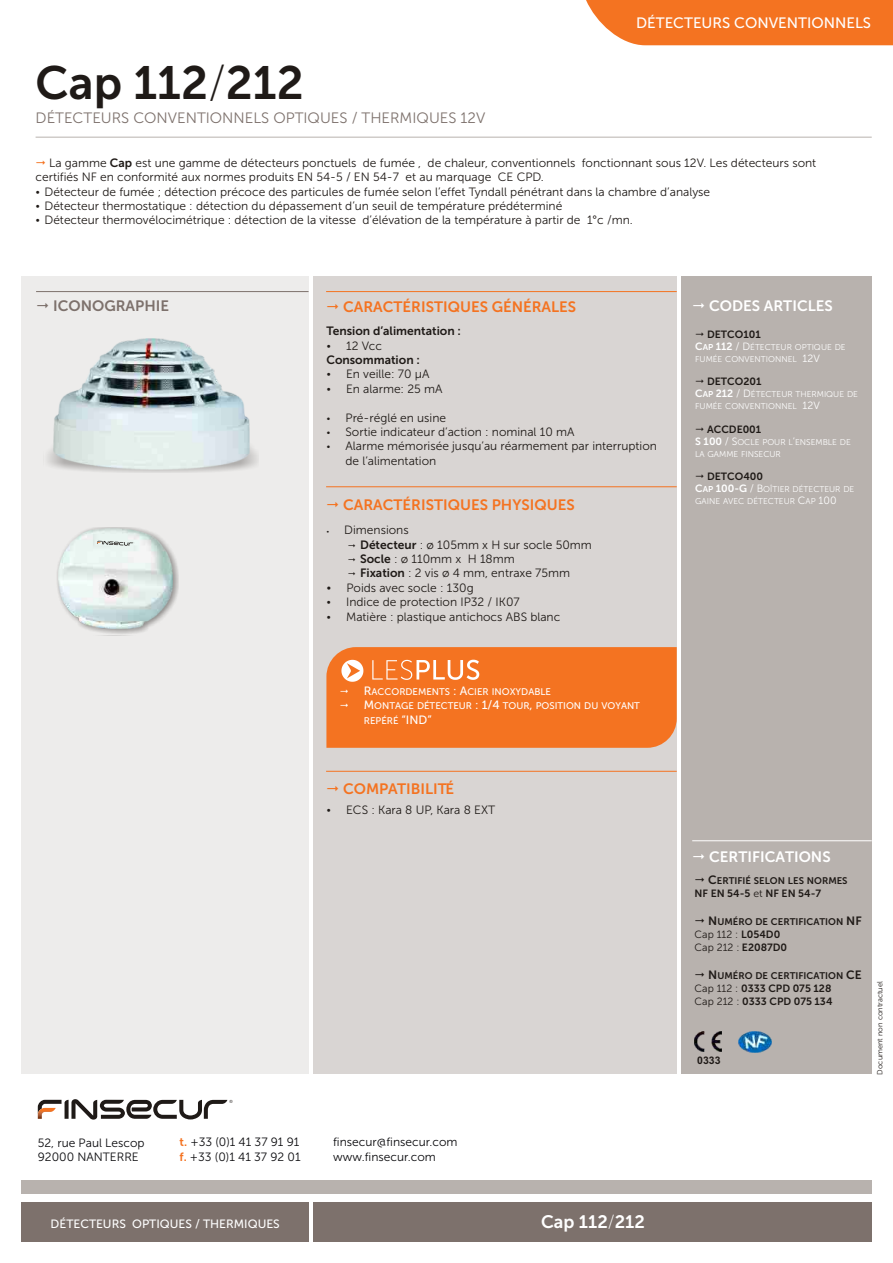
<style>
.page{position:relative;width:893px;height:1263px;background:#fff}
.page>*{position:absolute;margin:0;border:0;box-sizing:border-box;transform-origin:0 0}
.t1{font:46.5px "Museo Sans";color:#1f1a17}
.t2{font:18px "Museo Sans";color:#fff}
.t3{font:15px "Museo Sans";color:#f47321}
.t4{font:15px "Museo Sans 300";color:#7d716c}
.t5{font:15px "Museo Sans";color:#fff}
.t6{font:15px "Museo Sans 500";color:#fff}
.t7{font:15px "Museo Sans";color:#7d716c}
.t8{font:12px/14.4px "Museo Sans 300";color:#1f1a17}
.t9{font:12px/14.4px "Museo Sans 300";color:#0a0a0d}
.t10{font:12px/14.4px "Museo Sans 700";color:#1f1a17}
.t11{font:12px "Museo Sans 500";color:#fff}
.t12{font:10.8px "Wingdings";color:#1f1a17}
.t13{font:10.5px/12.6px "Museo Sans 700";color:#1f1a17}
.t14{font:10.5px "Museo Sans";color:#1f1a17}
.t15{font:10.5px/12.6px "Museo Sans 300";color:#1f1a17}
.t16{font:700 10.5px "Arial";color:#1f1a17}
.t17{font:10.2px "Wingdings";color:#1f1a17}
.t18{font:9.6px/14.4px "Museo Sans 500";color:#fff}
.t19{font:9.6px "Museo Sans";color:#1f1a17}
.t20{font:8.85px/14.4px "Wingdings";color:#1f1a17;text-align:justify}
.t21{font:8.4px/11.9px "Museo Sans 300";color:#fff}
.t22{font:7.5px "Museo Sans 300";color:#1f1a17}
.t23{font:6.3px "Wingdings";color:#1f1a17}
.s1{font-family:"Museo Sans 100"}
.s2{font-family:"Museo Sans 700"}
.s3{font-family:"Museo Sans 300"}
.s4{font-size:12px}
.s5{font-family:"Museo Sans";color:#f47321}
.s6{font-family:"Museo Sans 700";font-size:10.5px}
.s7{font-size:10.5px}
</style>
<div class="page">
<div style="left:313px;top:277px;width:364px;height:797px;background:#d9d5d3"></div>
<div style="left:21px;top:276px;width:288px;height:798px;background:#edeceb"></div>
<div style="left:313px;top:1202px;width:559px;height:40px;background:#7d716c"></div>
<div style="left:21px;top:1202px;width:288px;height:40px;background:#7d716c"></div>
<div style="left:21px;top:1180px;width:851px;height:14px;background:#b8b2ae"></div>
<svg style="left:38px;top:1099px;width:194px;height:20px"></svg>
<div style="left:586px;top:0;width:307px;height:45px;background:#f47321"></div>
<hr style="left:36px;top:137px;width:836px;height:1px;background:#b8b2ae">
<hr style="left:36px;top:291px;width:273px;height:1px;background:#7d716c">
<div style="left:681px;top:277px;width:191px;height:797px;background:#b8b2ae"></div>
<div style="left:44px;top:422px;width:215px;height:51px;background:#1f1a17;opacity:.29"></div>
<img style="left:53px;top:339px;width:196px;height:131px">
<div style="left:56px;top:527px;width:123px;height:108px;background:#1f1a17;opacity:.49"></div>
<img style="left:59px;top:528px;width:114px;height:101px">
<svg style="left:97px;top:541px;width:38px;height:5px"></svg>
<hr style="left:326px;top:291px;width:351px;height:1px;background:#f47321">
<hr style="left:326px;top:486px;width:351px;height:1px;background:#f47321">
<hr style="left:326px;top:771px;width:351px;height:1px;background:#f47321">
<hr style="left:692px;top:840px;width:180px;height:1px;background:#fff">
<img style="left:738px;top:1032px;width:34px;height:21px">
<img style="left:694px;top:1031px;width:27px;height:20px">
<div style="left:326px;top:647px;width:351px;height:101px;background:#f47321"></div>
<p class="t1" style="left:36px;top:64px;width:270px">Cap 112<span class="s1">/</span>212</p>
<p class="t4" style="left:36px;top:112px;width:451px">DÉTECTEURS CONVENTIONNELS OPTIQUES / THERMIQUES 12V</p>
<p class="t6" style="left:636px;top:17px;width:237px">DÉTECTEURS CONVENTIONNELS</p>
<p class="t8" style="left:36px;top:157px;width:782px;text-indent:14px">La gamme <span class="s2">Cap</span> est une gamme de détecteurs ponctuels de fumée , de chaleur, conventionnels fonctionnant sous 12V. Les détecteurs sont certifiés NF en conformité aux normes produits EN 54-5 / EN 54-7 et au marquage CE CPD.</p>
<p class="t8" style="left:44px;top:185px;width:667px">Détecteur de fumée ; détection précoce des particules de fumée selon l’effet Tyndall pénétrant dans la chambre d’analyse</p>
<p class="t17" style="left:36px;top:216px;width:32px">•</p>
<p class="t8" style="left:44px;top:200px;width:590px">Détecteur thermostatique : détection du dépassement d’un seuil de température prédéterminé<br>Détecteur thermovélocimétrique : détection de la vitesse d’élévation de la température à partir de 1°c /mn.</p>
<p class="t7" style="left:53px;top:300px;width:117px">ICONOGRAPHIE</p>
<p class="t3" style="left:343px;top:300px;width:235px">CARACTÉRISTIQUES GÉNÉRALES</p>
<p class="t10" style="left:346px;top:325px;width:116px;text-indent:-20px">Tension d’alimentation :<br><span class="s3">12 Vcc</span></p>
<p class="t17" style="left:326px;top:342px;width:32px">•</p>
<p class="t10" style="left:326px;top:354px;width:95px">Consommation :</p>
<p class="t8" style="left:346px;top:368px;width:98px;text-indent:-20px">•En veille: 70 µA<br>En alarme: 25 mA</p>
<p class="t20" style="left:326px;top:412px;width:28px">• • •</p>
<p class="t17" style="left:326px;top:385px;width:32px">•</p>
<p class="t8" style="left:345px;top:411px;width:313px">Pré-réglé en usine<br>Sortie indicateur d’action : nominal 10 mA<br>Alarme mémorisée jusqu’au réarmement par interruption de l’alimentation</p>
<p class="t3" style="left:343px;top:499px;width:233px">CARACTÉRISTIQUES PHYSIQUES</p>
<p class="t8" style="left:344px;top:524px;width:66px">Dimensions</p>
<p class="t8" style="left:360px;top:538px;width:233px"><span class="s2">Détecteur</span> : 105mm x H sur socle 50mm</p>
<p class="t8" style="left:360px;top:553px;width:156px"><span class="s2">Socle</span> : 110mm x H 18mm</p>
<p class="t8" style="left:360px;top:567px;width:212px"><span class="s2">Fixation</span> : 2 vis ø 4 mm, entraxe 75mm</p>
<p class="t8" style="left:346px;top:582px;width:129px">Poids avec socle : 130g</p>
<p class="t23" style="left:326px;top:529px;width:20px">•</p>
<p class="t8" style="left:427px;top:538px;width:9px">ø</p>
<p class="t8" style="left:401px;top:553px;width:9px">ø</p>
<p class="t12" style="left:326px;top:583px;width:34px">•</p>
<p class="t8" style="left:346px;top:596px;width:216px;text-indent:-20px">•Indice de protection IP32 / IK07<br>Matière : plastique antichocs ABS blanc</p>
<p class="t17" style="left:326px;top:613px;width:32px">•</p>
<p class="t18" style="left:364px;top:685px;width:278px"><span class="s4">R</span>ACCORDEMENTS <span class="s4">: A</span>CIER INOXYDABLE<br><span class="s4">M</span>ONTAGE DÉTECTEUR <span class="s4">: 1/4</span> TOUR<span class="s4">,</span> POSITION DU VOYANT<br>REPÉRÉ <span class="s4">“IND”</span></p>
<p class="t3" style="left:343px;top:783px;width:113px">COMPATIBILITÉ</p>
<p class="t8" style="left:326px;top:803px;width:170px">•ECS : Kara 8 UP, Kara 8 EXT</p>
<p class="t9" style="left:38px;top:1136px;width:108px">52, rue Paul Lescop<br>92000 NANTERRE</p>
<p class="t9" style="left:180px;top:1136px;width:123px"><span class="s5">t.</span> +33 (0)1 41 37 91 91 <span class="s5">f.</span> +33 (0)1 41 37 92 01</p>
<p class="t9" style="left:333px;top:1136px;width:126px">finsecur@finsecur.com www.finsecur.com</p>
<p class="t11" style="left:51px;top:1219px;width:231px">DÉTECTEURS OPTIQUES / THERMIQUES</p>
<p class="t2" style="left:541px;top:1214px;width:105px">Cap 112<span class="s1">/</span>212</p>
<p class="t5" style="left:709px;top:300px;width:125px">CODES ARTICLES</p>
<p class="t14" style="left:707px;top:330px;width:55px">DETCO101</p>
<p class="t14" style="left:707px;top:377px;width:56px">DETCO201</p>
<p class="t21" style="left:695px;top:342px;width:152px"><span class="s6">C</span><span class="s2">AP</span> <span class="s6">112</span> <span class="s7">/ D</span>ÉTECTEUR OPTIQUE DE<br>FUMÉE CONVENTIONNEL <span class="s7">12V</span></p>
<p class="t21" style="left:695px;top:389px;width:164px"><span class="s6">C</span><span class="s2">AP</span> <span class="s6">212</span> <span class="s7">/ D</span>ÉTECTEUR THERMIQUE DE<br>FUMÉE CONVENTIONNEL <span class="s7">12V</span></p>
<p class="t21" style="left:695px;top:437px;width:157px"><span class="s6">S 100</span> <span class="s7">/ S</span>OCLE POUR L<span class="s7">’</span>ENSEMBLE DE<br>LA GAMME FINSECUR</p>
<p class="t21" style="left:695px;top:484px;width:161px"><span class="s6">C</span><span class="s2">AP</span> <span class="s6">100-G</span> <span class="s7">/ B</span>OÎTIER DÉTECTEUR DE<br>GAINE AVEC DÉTECTEUR <span class="s7">C</span>AP <span class="s7">100</span></p>
<p class="t14" style="left:707px;top:425px;width:56px">ACCDE001</p>
<p class="t14" style="left:707px;top:472px;width:57px">DETCO400</p>
<p class="t5" style="left:709px;top:851px;width:123px">CERTIFICATIONS</p>
<p class="t19" style="left:708px;top:877px;width:141px"><span class="s4">C</span>ERTIFIÉ SELON LES NORMES</p>
<p class="t13" style="left:695px;top:888px;width:128px">NF EN 54-5 <span class="s3">et</span> NF EN 54-7</p>
<p class="t19" style="left:708px;top:918px;width:155px"><span class="s4">N</span>UMÉRO DE CERTIFICATION <span class="s4">NF</span></p>
<p class="t15" style="left:695px;top:929px;width:94px">Cap 112 : <span class="s2">L054D0<br></span>Cap 212 : <span class="s2">E2087D0</span></p>
<p class="t19" style="left:708px;top:972px;width:155px"><span class="s4">N</span>UMÉRO DE CERTIFICATION <span class="s4">CE</span></p>
<p class="t13" style="left:695px;top:983px;width:139px"><span class="s3">Cap 112 :</span> 0333 CPD 075 128<br><span class="s3">Cap 212 :</span> 0333 CPD 075 134</p>
<p class="t16" style="left:697px;top:1056px;width:25px">0333</p>
<p class="t22" style="left:877px;top:1075px;width:95px;rotate:-90deg">Document non contractuel</p>
</div>
